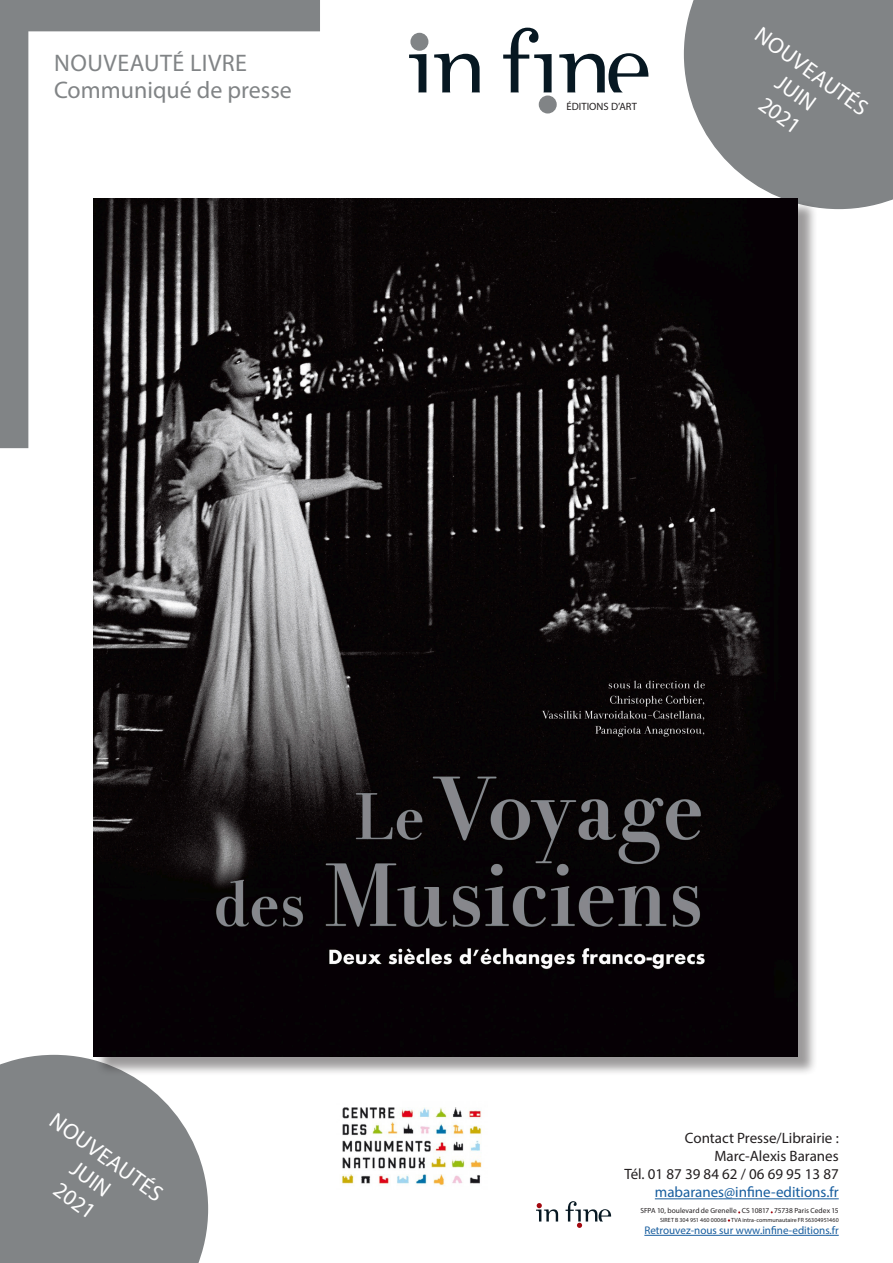
<style>
.page{position:relative;width:893px;height:1263px;background:#fff}
.page>*{position:absolute;margin:0;border:0;box-sizing:border-box;transform-origin:0 0}
.t1{font:24px "Myriad Pro";color:#818486}
.t2{font:24px "Myriad Pro";letter-spacing:.02em;color:#818486}
.t3{font:22.5px "Myriad Pro";color:#fff}
.t4{font:15px "Myriad Pro";color:#231f20}
.t5{font:15px "Myriad Pro";color:#175d9e}
.t6{font:11.1px "Myriad Pro";color:#175d9e}
.t7{font:10.65px "Myriad Pro";color:#231f20}
.t8{font:7.35px "Myriad Pro";letter-spacing:.005em;color:#231f20}
.t9{font:6px "Myriad Pro";letter-spacing:.005em;color:#231f20}
</style>
<div class="page">
<svg style="left:684px;top:0;width:209px;height:209px;background:#8d9092"></svg>
<svg style="left:0;top:1055px;width:208px;height:208px;background:#8b8e90"></svg>
<svg style="left:409px;top:28px;width:239px;height:64px"></svg>
<div style="left:411px;top:34px;width:17px;height:16px;background:#818486;border-radius:50%"></div>
<div style="left:410px;top:33px;width:18px;height:18px;border:2px solid #818486;border-radius:50%"></div>
<div style="left:539px;top:96px;width:17px;height:17px;background:#818486;border-radius:50%"></div>
<div style="left:539px;top:96px;width:18px;height:18px;border:2px solid #818486;border-radius:50%"></div>
<hr style="left:655px;top:1198px;width:184px;height:1px;background:#175d9e">
<svg style="left:536px;top:1201px;width:75px;height:27px"></svg>
<hr style="left:644px;top:1235px;width:195px;height:1px;background:#175d9e">
<div style="left:95px;top:200px;width:722px;height:876px;background:#231f20;opacity:.45"></div>
<img style="left:93px;top:198px;width:705px;height:858px">
<svg style="left:0;top:0;width:320px;height:448px"></svg>
<img style="left:342px;top:1107px;width:140px;height:79px">
<p class="t2" style="left:54px;top:48px;width:194px">NOUVEAUTÉ LIVRE</p>
<p class="t1" style="left:54px;top:75px;width:239px">Communiqué de presse</p>
<p class="t7" style="left:567px;top:100px;width:72px">ÉDITIONS D’ART</p>
<p class="t3" style="left:766px;top:21px;width:135px;rotate:36deg">NOUVEAUTÉS</p>
<p class="t3" style="left:786px;top:69px;width:45px;rotate:36deg">JUIN</p>
<p class="t3" style="left:770px;top:90px;width:47px;rotate:36deg">2021</p>
<p class="t3" style="left:61px;top:1106px;width:135px;rotate:36deg">NOUVEAUTÉS</p>
<p class="t3" style="left:81px;top:1155px;width:45px;rotate:36deg">JUIN</p>
<p class="t3" style="left:64px;top:1176px;width:47px;rotate:36deg">2021</p>
<p class="t4" style="left:685px;top:1129px;width:155px">Contact Presse/Librairie :</p>
<p class="t4" style="left:714px;top:1147px;width:126px">Marc-Alexis Baranes</p>
<p class="t4" style="left:624px;top:1165px;width:216px">Tél. 01 87 39 84 62 / 06 69 95 13 87</p>
<p class="t5" style="left:655px;top:1183px;width:185px">mabaranes@infine-editions.fr</p>
<p class="t8" style="left:640px;top:1206px;width:200px">SFPA 10, boulevard de Grenelle CS 10817 75738 Paris Cedex 15</p>
<p class="t9" style="left:660px;top:1216px;width:180px">SIRET B 304 951 460 00068 TVA intra-communautaire FR 56304951460</p>
<p class="t6" style="left:644px;top:1223px;width:196px">Retrouvez-nous sur www.infine-editions.fr</p>
</div>
